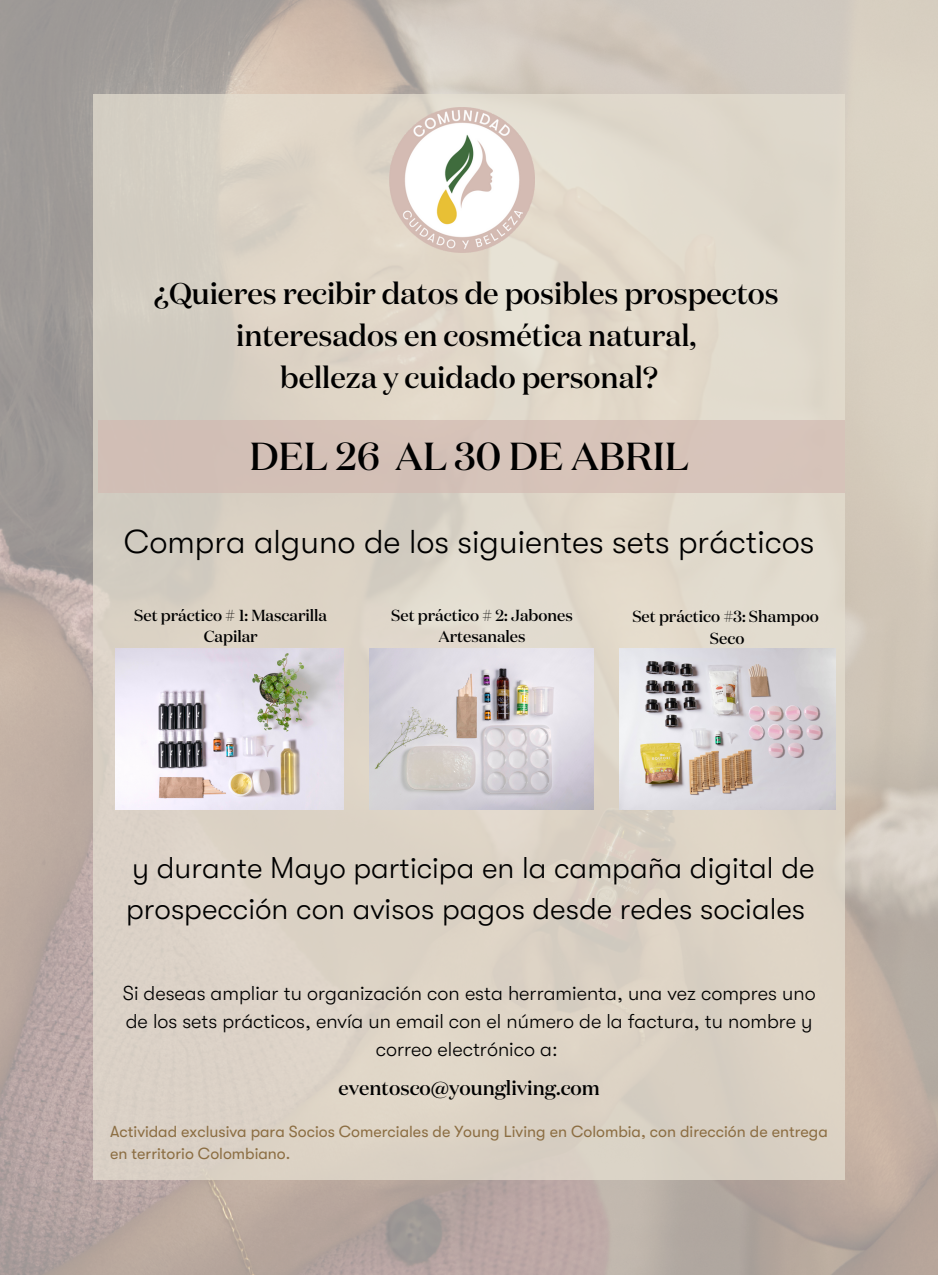
<style>
.page{position:relative;width:938px;height:1275px;background:#fff}
.page>*{position:absolute;margin:0;border:0;box-sizing:border-box;transform-origin:0 0}
.t1{font:500 39px "Domaine Display";color:#000}
.t2{font:300 33px "GT Walsheim";color:#000}
.t3{font:500 30px "Domaine Display";color:#000}
.t4{font:300 30px/41.3px "GT Walsheim";color:#000}
.t5{font:300 20px/27.8px "GT Walsheim";color:#000;text-align:center}
.t6{font:500 20px "Domaine Display";color:#000}
.t7{font:16px/21.8px "GT Walsheim";color:#8c6e43}
.t8{font:500 16px/21.8px "Domaine Display";color:#000;text-align:center}
</style>
<div class="page">
<img style="left:0;top:0;width:938px;height:1275px">
<div style="left:93px;top:94px;width:751px;height:1086px;background:#ddd4c6"></div>
<img style="left:390px;top:108px;width:144px;height:145px">
<div style="left:98px;top:420px;width:746px;height:72px;background:#d6c2b8"></div>
<img style="left:370px;top:649px;width:223px;height:160px">
<img style="left:116px;top:649px;width:227px;height:160px">
<img style="left:619px;top:649px;width:216px;height:160px">
<p class="t3" style="left:154px;top:280px;width:626px">¿Quieres recibir datos de posibles prospectos</p>
<p class="t3" style="left:236px;top:322px;width:462px">interesados en cosmética natural,</p>
<p class="t3" style="left:280px;top:364px;width:379px">belleza y cuidado personal?</p>
<p class="t1" style="left:249px;top:440px;width:441px">DEL 26 AL 30 DE ABRIL</p>
<p class="t2" style="left:124px;top:524px;width:692px">Compra alguno de los siguientes sets prácticos</p>
<p class="t8" style="left:134px;top:605px;width:194px">Set práctico # 1: Mascarilla<br>Capilar</p>
<p class="t8" style="left:391px;top:605px;width:183px">Set práctico # 2: Jabones<br>Artesanales</p>
<p class="t8" style="left:632px;top:606px;width:188px">Set práctico #3: Shampoo</p>
<p class="t8" style="left:710px;top:628px;width:36px">Seco</p>
<p class="t4" style="left:126px;top:848px;width:689px">y durante Mayo participa en la campaña digital de prospección con avisos pagos desde redes sociales</p>
<p class="t5" style="left:123px;top:980px;width:694px">Si deseas ampliar tu organización con esta herramienta, una vez compres uno de los sets prácticos, envía un email con el número de la factura, tu nombre y correo electrónico a:</p>
<p class="t6" style="left:338px;top:1079px;width:263px">eventosco@youngliving.com</p>
<p class="t7" style="left:110px;top:1121px;width:719px">Actividad exclusiva para Socios Comerciales de Young Living en Colombia, con dirección de entrega en territorio Colombiano.</p>
</div>
